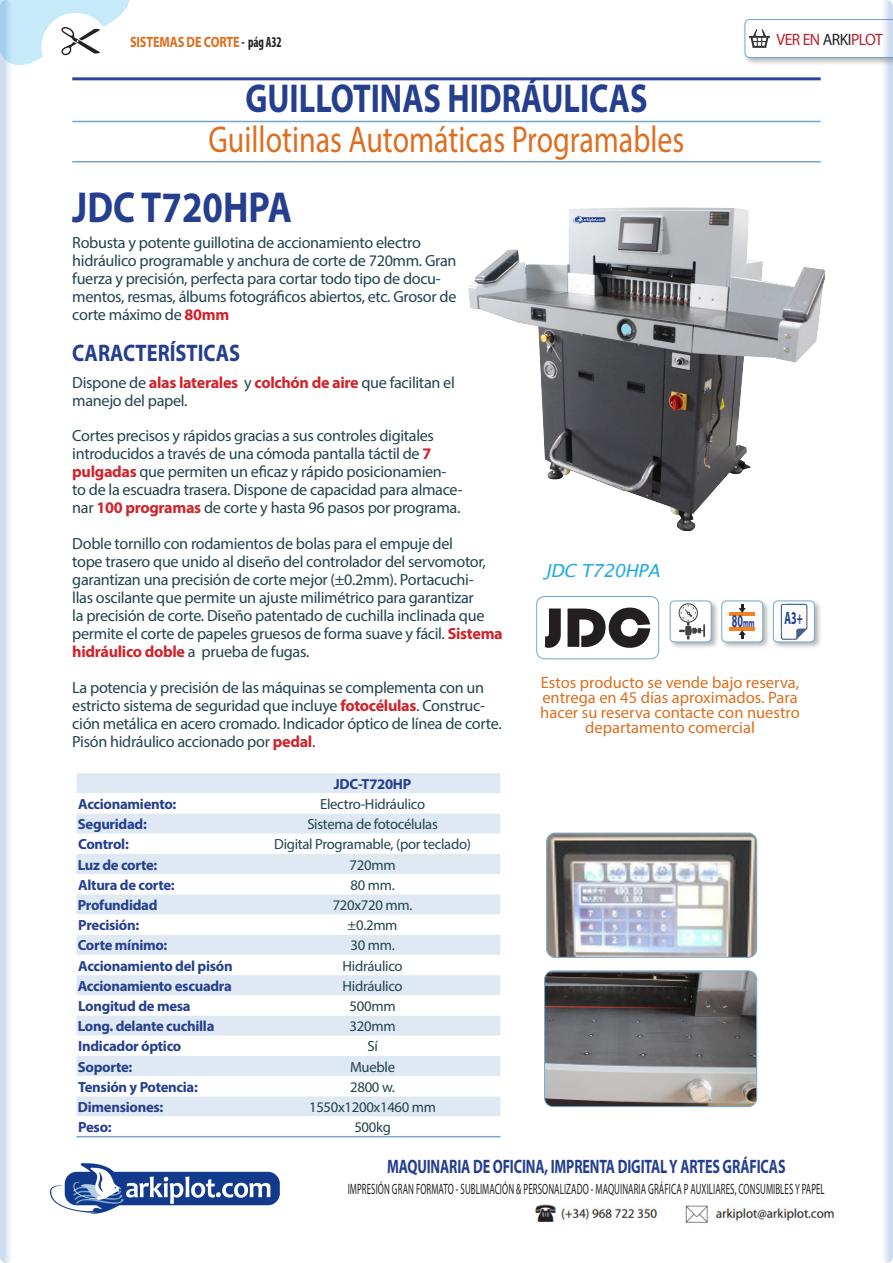
<style>
.page{position:relative;width:893px;height:1263px;background:#fff}
.page>*{position:absolute;margin:0;border:0;box-sizing:border-box;transform-origin:0 0}
.tituloproducto{font:700 43.5px "Myriad Pro";color:#253f8e;scale:.85 1}
.tituloSección{font:700 40.5px "Myriad Pro";color:#253f8e;scale:.8 1}
.subtituloSección_-_C{font:37.5px "Myriad Pro";color:#dd6e1f;scale:.8 1}
.Párrafo{font:700 24px "Myriad Pro";color:#253f8e;scale:.85 1}
.t1{font:700 19.5px "Myriad Pro";letter-spacing:-.01em;color:#253f8e;scale:.72 1}
.textosabiasque{font:italic 18px "Lucida Sans";letter-spacing:-.02em;color:#24aae1}
.formatoscompactos{font:700 18px "Myriad Pro";color:#253f8e;scale:.56 1}
.pieizq_-_Copia{font:16.5px/15px "Myriad Pro";color:#dd6e1f;text-align:center}
.t2{font:16.5px "Myriad Pro";letter-spacing:-.03em;color:#be1d2c;scale:.95 1}
.Párrafo-2{font:16.2px/18px "Myriad Pro";letter-spacing:-.02em;color:#22424f}
.t3{font:15px "Myriad Pro";letter-spacing:.01em;color:#231f20;scale:.59 1}
.t4{font:700 15px "Myriad Pro";letter-spacing:-.01em;color:#dd6e1f;scale:.82 1}
.tabla-parrAfo{font:700 14.7px "Myriad Pro";letter-spacing:-.02em;color:#253f8e}
.tabla-parrAfo-2{font:14.7px "Myriad Pro";letter-spacing:-.02em;color:#22424f}
.s1{color:#231f20}
.s2{font-stretch:condensed;color:#231f20}
.s3{font-weight:700;color:#d1232a}
.s4{font-size:12px}
</style>
<div class="page">
<div style="left:743px;top:17px;width:150px;height:49px;background:#6c6d70;opacity:.5"></div>
<svg style="left:744px;top:19px;width:136px;height:39px"></svg>
<img style="left:750px;top:30px;width:20px;height:17px">
<img style="left:50px;top:1163px;width:230px;height:50px">
<img style="left:534px;top:1204px;width:301px;height:19px">
<svg style="left:0;top:0;width:130px;height:65px"></svg>
<svg style="left:0;top:0;width:13px;height:1263px"></svg>
<svg style="left:880px;top:0;width:13px;height:1263px"></svg>
<hr style="left:72px;top:77px;width:749px;height:3px;background:#2b439b">
<hr style="left:72px;top:121px;width:749px;height:1px;background:#72a7d0">
<hr style="left:72px;top:161px;width:749px;height:1px;background:#72a7d0">
<div style="left:77px;top:773px;width:423px;height:20px;background:#dfe9f3"></div>
<svg style="left:77px;top:814px;width:423px;height:302px;fill:#dfe9f3"></svg>
<hr style="left:77px;top:1136px;width:168px;height:1px;background:#72a7d0">
<hr style="left:245px;top:1136px;width:255px;height:1px;background:#72a7d0">
<img style="left:547px;top:833px;width:210px;height:124px">
<div style="left:546px;top:833px;width:211px;height:125px;border:1px solid #72a7d0;border-radius:9px"></div>
<img style="left:545px;top:972px;width:212px;height:134px">
<div style="left:544px;top:970px;width:213px;height:137px;border:1px solid #72a7d0;border-radius:9px"></div>
<img style="left:468px;top:207px;width:358px;height:324px">
<div style="left:536px;top:596px;width:123px;height:63px;border:1px solid #72a7d0;border-radius:8px"></div>
<svg style="left:545px;top:607px;width:105px;height:41px"></svg>
<div style="left:668px;top:599px;width:51px;height:51px;background:#6c6d70;opacity:.5"></div>
<div style="left:670px;top:601px;width:41px;height:41px;background:#fff;border-radius:4px"></div>
<svg style="left:678px;top:603px;width:27px;height:36px"></svg>
<div style="left:670px;top:600px;width:42px;height:42px;border:1px solid #72a7d0;border-radius:4px"></div>
<div style="left:720px;top:599px;width:50px;height:51px;background:#6c6d70;opacity:.5"></div>
<div style="left:722px;top:601px;width:41px;height:41px;background:#fff;border-radius:4px"></div>
<hr style="left:729px;top:612px;width:26px;height:4px;background:#f58220">
<hr style="left:729px;top:627px;width:26px;height:4px;background:#f58220">
<svg style="left:739px;top:604px;width:7px;height:9px"></svg>
<svg style="left:739px;top:630px;width:7px;height:8px"></svg>
<div style="left:721px;top:600px;width:42px;height:42px;border:1px solid #72a7d0;border-radius:4px"></div>
<div style="left:771px;top:599px;width:51px;height:51px;background:#6c6d70;opacity:.5"></div>
<div style="left:773px;top:601px;width:41px;height:41px;background:#fff;border-radius:4px"></div>
<svg style="left:780px;top:603px;width:28px;height:37px"></svg>
<div style="left:773px;top:600px;width:42px;height:42px;border:1px solid #72a7d0;border-radius:4px"></div>
<p class="t2" style="left:776px;top:29px;width:114px">VER EN <span class="s1">ARKI</span>PLOT</p>
<p class="t4" style="left:130px;top:33px;width:186px">SISTEMAS DE CORTE <span class="s2">- pág A32</span></p>
<p class="tituloSección" style="left:245px;top:72px;width:504px">GUILLOTINAS HIDRÁULICAS</p>
<p class="subtituloSección_-_C" style="left:209px;top:117px;width:596px">Guillotinas Automáticas Programables</p>
<p class="tituloproducto" style="left:72px;top:178px;width:260px">JDC T720HPA</p>
<p class="Párrafo-2" style="left:72px;top:234px;width:386px">Robusta y potente guillotina de accionamiento electro hidráulico programable y anchura de corte de 720mm. Gran fuerza y precisión, perfecta para cortar todo tipo de docu&shy;mentos, resmas, álbums fotográficos abiertos, etc. Grosor de corte máximo de <span class="s3">80mm</span></p>
<p class="Párrafo" style="left:72px;top:338px;width:199px">CARACTERÍSTICAS</p>
<p class="Párrafo-2" style="left:72px;top:373px;width:384px">Dispone de <span class="s3">alas laterales</span> y <span class="s3">colchón de aire</span> que facilitan el manejo del papel.</p>
<p class="Párrafo-2" style="left:72px;top:426px;width:392px">Cortes precisos y rápidos gracias a sus controles digitales introducidos a través de una cómoda pantalla táctil de <span class="s3">7 pulgadas</span> que permiten un eficaz y rápido posicionamien&shy;to de la escuadra trasera. Dispone de capacidad para almace&shy;nar <span class="s3">100 programas</span> de corte y hasta 96 pasos por programa.</p>
<p class="Párrafo-2" style="left:72px;top:534px;width:432px">Doble tornillo con rodamientos de bolas para el empuje del<br>tope trasero que unido al diseño del controlador del servomotor, garantizan una precisión de corte mejor (±0.2mm). Portacuchi-<br>llas oscilante que permite un ajuste milimétrico para garantizar<br>la precisión de corte. Diseño patentado de cuchilla inclinada que permite el corte de papeles gruesos de forma suave y fácil. <span class="s3">Sistema hidráulico doble</span> a prueba de fugas.</p>
<p class="Párrafo-2" style="left:72px;top:678px;width:431px">La potencia y precisión de las máquinas se complementa con un estricto sistema de seguridad que incluye <span class="s3">fotocélulas</span>. Construc&shy;ción metálica en acero cromado. Indicador óptico de línea de corte.<br>Pisón hidráulico accionado por <span class="s3">pedal</span>.</p>
<p class="tabla-parrAfo" style="left:334px;top:774px;width:79px">JDC-T720HP</p>
<p class="tabla-parrAfo" style="left:78px;top:794px;width:100px">Accionamiento:</p>
<p class="tabla-parrAfo-2" style="left:320px;top:795px;width:107px">Electro-Hidráulico</p>
<p class="tabla-parrAfo" style="left:78px;top:815px;width:71px">Seguridad:</p>
<p class="tabla-parrAfo-2" style="left:307px;top:815px;width:132px">Sistema de fotocélulas</p>
<p class="tabla-parrAfo" style="left:78px;top:835px;width:52px">Control:</p>
<p class="tabla-parrAfo-2" style="left:274px;top:835px;width:198px">Digital Programable, (por teclado)</p>
<p class="tabla-parrAfo" style="left:78px;top:855px;width:81px">Luz de corte:</p>
<p class="tabla-parrAfo-2" style="left:350px;top:856px;width:47px">720mm</p>
<p class="tabla-parrAfo" style="left:78px;top:875px;width:98px">Altura de corte:</p>
<p class="tabla-parrAfo-2" style="left:350px;top:876px;width:46px">80 mm.</p>
<p class="tabla-parrAfo" style="left:78px;top:895px;width:81px">Profundidad</p>
<p class="tabla-parrAfo-2" style="left:333px;top:896px;width:81px">720x720 mm.</p>
<p class="tabla-parrAfo" style="left:78px;top:916px;width:62px">Precisión:</p>
<p class="tabla-parrAfo-2" style="left:348px;top:916px;width:51px">±0.2mm</p>
<p class="tabla-parrAfo" style="left:78px;top:936px;width:91px">Corte mínimo:</p>
<p class="tabla-parrAfo-2" style="left:350px;top:936px;width:46px">30 mm.</p>
<p class="tabla-parrAfo" style="left:78px;top:956px;width:156px">Accionamiento del pisón</p>
<p class="tabla-parrAfo-2" style="left:342px;top:957px;width:62px">Hidráulico</p>
<p class="tabla-parrAfo" style="left:78px;top:976px;width:156px">Accionamiento escuadra</p>
<p class="tabla-parrAfo-2" style="left:342px;top:977px;width:62px">Hidráulico</p>
<p class="tabla-parrAfo" style="left:78px;top:996px;width:114px">Longitud de mesa</p>
<p class="tabla-parrAfo-2" style="left:350px;top:997px;width:47px">500mm</p>
<p class="tabla-parrAfo" style="left:78px;top:1017px;width:138px">Long. delante cuchilla</p>
<p class="tabla-parrAfo-2" style="left:350px;top:1017px;width:47px">320mm</p>
<p class="tabla-parrAfo" style="left:78px;top:1037px;width:105px">Indicador óptico</p>
<p class="tabla-parrAfo-2" style="left:367px;top:1037px;width:12px">Sí</p>
<p class="tabla-parrAfo" style="left:78px;top:1057px;width:56px">Soporte:</p>
<p class="tabla-parrAfo-2" style="left:350px;top:1057px;width:47px">Mueble</p>
<p class="tabla-parrAfo" style="left:78px;top:1077px;width:121px">Tensión y Potencia:</p>
<p class="tabla-parrAfo-2" style="left:350px;top:1078px;width:46px">2800 w.</p>
<p class="tabla-parrAfo" style="left:78px;top:1097px;width:87px">Dimensiones:</p>
<p class="tabla-parrAfo-2" style="left:309px;top:1098px;width:129px">1550x1200x1460 mm</p>
<p class="tabla-parrAfo" style="left:78px;top:1118px;width:35px">Peso:</p>
<p class="tabla-parrAfo-2" style="left:354px;top:1118px;width:38px">500kg</p>
<p class="textosabiasque" style="left:544px;top:561px;width:118px">JDC T720HPA</p>
<p class="formatoscompactos" style="left:732px;top:609px;width:42px">80<span class="s4">mm</span></p>
<p class="formatoscompactos" style="left:784px;top:606px;width:34px">A3+</p>
<p class="pieizq_-_Copia" style="left:540px;top:674px;width:261px">Estos producto se vende bajo reserva, entrega en 45 días aproximados. Para hacer su reserva contacte con nuestro departamento comercial</p>
<p class="t1" style="left:387px;top:1154px;width:555px">MAQUINARIA DE OFICINA, IMPRENTA DIGITAL Y ARTES GRÁFICAS</p>
<p class="t3" style="left:348px;top:1180px;width:810px">IMPRESIÓN GRAN FORMATO - SUBLIMACIÓN &amp; PERSONALIZADO - MAQUINARIA GRÁFICA P AUXILIARES, CONSUMIBLES Y PAPEL</p>
</div>
